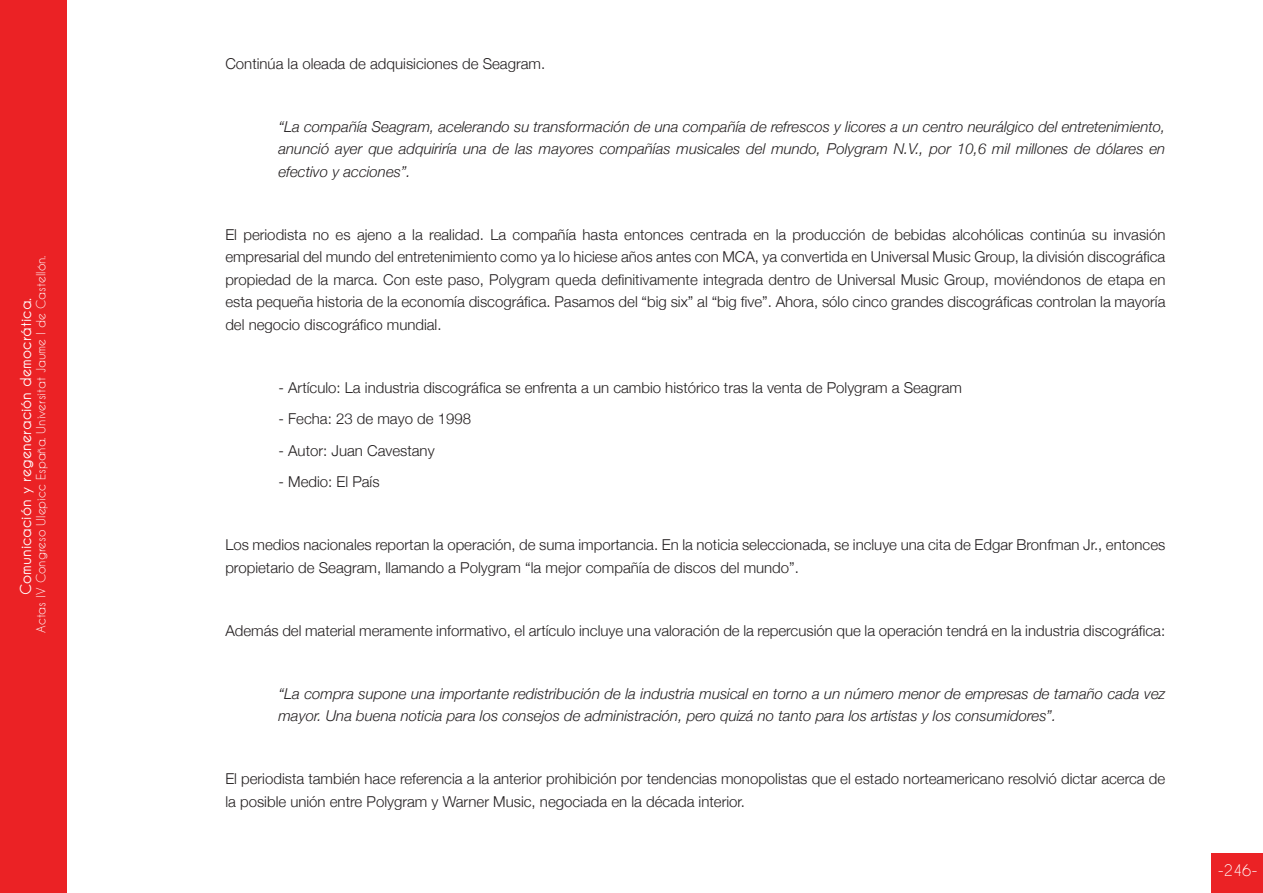
<style>
.page{position:relative;width:1263px;height:893px;background:#fff}
.page>*{position:absolute;margin:0;border:0;box-sizing:border-box;transform-origin:0 0}
.t1{font:300 15px/22.5px "Helvetica Neue";color:#231f20}
.t2{font:italic 300 15px/22.5px "Helvetica Neue";color:#231f20;text-align:justify}
.t3{font:700 15px "Caviar Dreams";color:#fff}
.t4{font:15px "Caviar Dreams";color:#fff}
.t5{font:12px "Caviar Dreams";color:#fff}
</style>
<div class="page">
<div style="left:0;top:0;width:67px;height:893px;background:#eb2225"></div>
<div style="left:1212px;top:853px;width:51px;height:40px;background:#eb2225"></div>
<p class="t5" style="left:34px;top:633px;width:379px;rotate:-90deg">Actas IV Congreso Ulepicc España. Universitat Jaume I de Castellón.</p>
<p class="t3" style="left:17px;top:595px;width:299px;rotate:-90deg">Comunicación y regeneración democrática.</p>
<p class="t1" style="left:225px;top:52px;width:321px">Continúa la oleada de adquisiciones de Seagram.</p>
<p class="t2" style="left:278px;top:115px;width:888px">“La compañía Seagram, acelerando su transformación de una compañía de refrescos y licores a un centro neurálgico del entretenimiento, anunció ayer que adquiriría una de las mayores compañías musicales del mundo, Polygram N.V., por 10,6 mil millones de dólares en efectivo y acciones”.</p>
<p class="t1" style="left:225px;top:223px;width:941px;text-align:justify">El periodista no es ajeno a la realidad. La compañía hasta entonces centrada en la producción de bebidas alcohólicas continúa su invasión empresarial del mundo del entretenimiento como ya lo hiciese años antes con MCA, ya convertida en Universal Music Group, la división discográfica propiedad de la marca. Con este paso, Polygram queda definitivamente integrada dentro de Universal Music Group, moviéndonos de etapa en esta pequeña historia de la economía discográfica. Pasamos del “big six” al “big five”. Ahora, sólo cinco grandes discográficas controlan la mayoría del negocio discográfico mundial.</p>
<p class="t1" style="left:278px;top:376px;width:685px">- Artículo: La industria discográfica se enfrenta a un cambio histórico tras la venta de Polygram a Seagram</p>
<p class="t1" style="left:278px;top:407px;width:194px">- Fecha: 23 de mayo de 1998</p>
<p class="t1" style="left:278px;top:439px;width:158px">- Autor: Juan Cavestany</p>
<p class="t1" style="left:278px;top:470px;width:103px">- Medio: El País</p>
<p class="t1" style="left:225px;top:533px;width:941px">Los medios nacionales reportan la operación, de suma importancia. En la noticia seleccionada, se incluye una cita de Edgar Bronfman Jr., entonces propietario de Seagram, llamando a Polygram “la mejor compañía de discos del mundo”.</p>
<p class="t1" style="left:225px;top:619px;width:941px">Además del material meramente informativo, el artículo incluye una valoración de la repercusión que la operación tendrá en la industria discográfica:</p>
<p class="t2" style="left:278px;top:682px;width:888px">“La compra supone una importante redistribución de la industria musical en torno a un número menor de empresas de tamaño cada vez mayor. Una buena noticia para los consejos de administración, pero quizá no tanto para los artistas y los consumidores”.</p>
<p class="t1" style="left:225px;top:767px;width:941px">El periodista también hace referencia a la anterior prohibición por tendencias monopolistas que el estado norteamericano resolvió dictar acerca de la posible unión entre Polygram y Warner Music, negociada en la década interior.</p>
<p class="t4" style="left:1218px;top:862px;width:41px">-246-</p>
</div>
